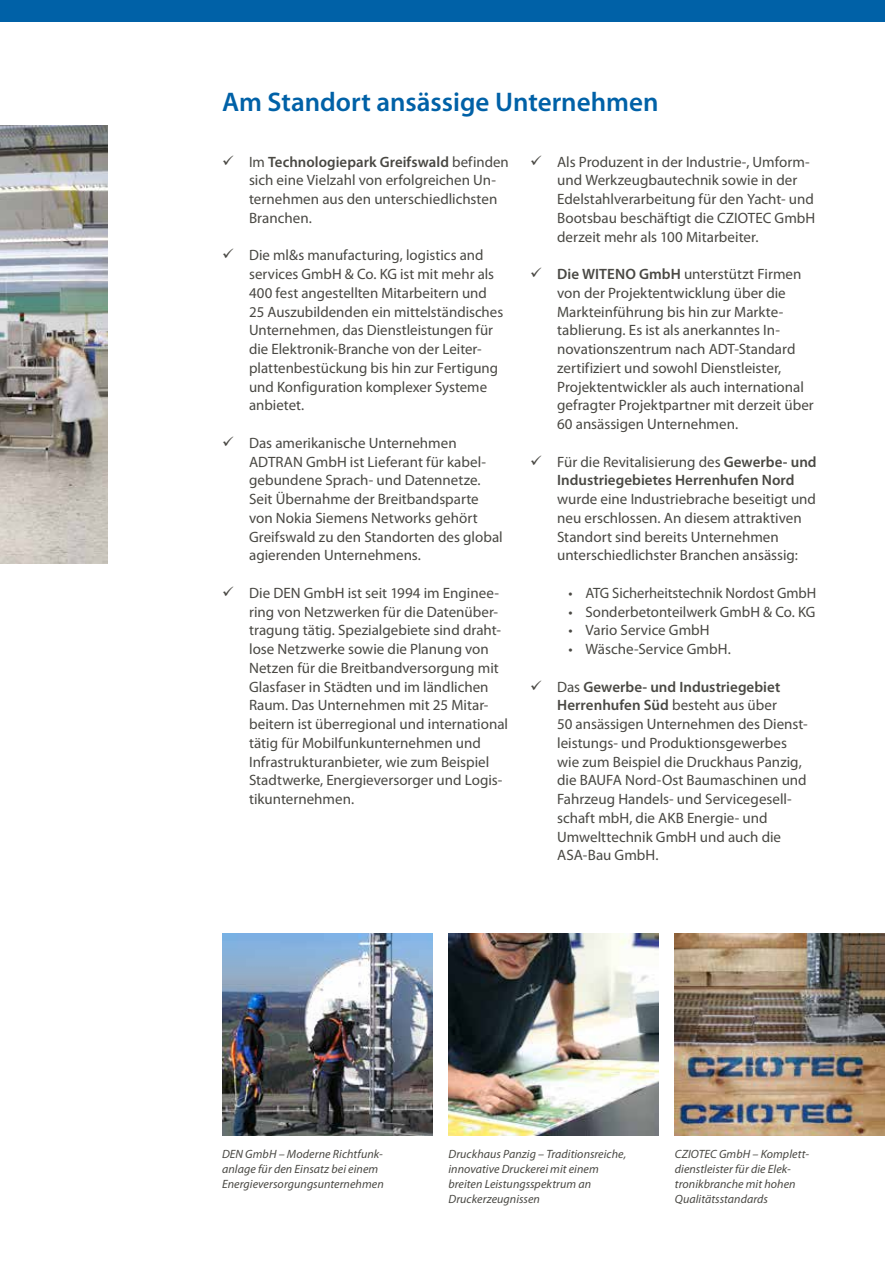
<style>
.page{position:relative;width:885px;height:1263px;background:#fff}
.page>*{position:absolute;margin:0;border:0;box-sizing:border-box;transform-origin:0 0}
.t1{font:600 27px "Myriad Pro";color:#0061a7}
.t2{font:15px/18.8px "Myriad Pro";color:#494843}
.t3{font:600 15px/18.8px "Myriad Pro";letter-spacing:.005em;color:#494843;text-align:center}
.t4{font:italic 12px/15px "Myriad Pro";letter-spacing:.005em;color:#494843}
.s1{font-weight:600}
.s2{font-weight:400}
</style>
<div class="page">
<div style="left:0;top:0;width:884px;height:21px;background:#0061a7"></div>
<img style="left:0;top:125px;width:107px;height:438px">
<img style="left:448px;top:933px;width:210px;height:202px">
<img style="left:674px;top:933px;width:210px;height:202px">
<img style="left:222px;top:933px;width:210px;height:202px">
<h1 class="t1" style="left:222px;top:85px;width:438px">Am Standort ansässige Unternehmen</h1>
<p class="t2" style="left:249px;top:152px;width:261px;text-indent:-27px">✓ Im <span class="s1">Technologiepark Greifswald</span> befinden sich eine Vielzahl von erfolgreichen Un&shy;ternehmen aus den unterschiedlichsten Branchen.</p>
<p class="t2" style="left:249px;top:246px;width:255px;text-indent:-27px">✓ Die ml&amp;s manufacturing, logistics and services GmbH &amp; Co. KG ist mit mehr als 400 fest angestellten Mitarbeitern und 25 Auszubildenden ein mittelständisches Unternehmen, das Dienstleistungen für die Elektronik-Branche von der Leiter&shy;plattenbestückung bis hin zur Fertigung und Konfiguration komplexer Systeme anbietet.</p>
<p class="t2" style="left:249px;top:433px;width:255px;text-indent:-27px">✓ Das amerikanische Unternehmen ADTRAN GmbH ist Lieferant für kabel&shy;gebundene Sprach- und Datennetze.<br>Seit Übernahme der Breitbandsparte von Nokia Siemens Networks gehört Greifswald zu den Standorten des global agierenden Unternehmens.</p>
<p class="t2" style="left:249px;top:583px;width:260px;text-indent:-27px">✓ Die DEN GmbH ist seit 1994 im Enginee&shy;ring von Netzwerken für die Datenüber&shy;tragung tätig. Spezialgebiete sind draht&shy;lose Netzwerke sowie die Planung von Netzen für die Breitbandversorgung mit Glasfaser in Städten und im ländlichen Raum. Das Unternehmen mit 25 Mitar&shy;beitern ist überregional und international tätig für Mobilfunkunternehmen und Infrastrukturanbieter, wie zum Beispiel Stadtwerke, Energieversorger und Logis&shy;tikunternehmen.</p>
<p class="t2" style="left:557px;top:152px;width:260px;text-indent:-27px">✓ Als Produzent in der Industrie-, Umform&shy;und Werkzeugbautechnik sowie in der Edelstahlverarbeitung für den Yacht- und Bootsbau beschäftigt die CZIOTEC GmbH derzeit mehr als 100 Mitarbeiter.</p>
<p class="t2" style="left:557px;top:264px;width:258px;text-indent:-27px">✓ <span class="s1">Die WITENO GmbH</span> unterstützt Firmen von der Projektentwicklung über die Markteinführung bis hin zur Markte&shy;tablierung. Es ist als anerkanntes In&shy;novationszentrum nach ADT-Standard zertifiziert und sowohl Dienstleister, Projektentwickler als auch international gefragter Projektpartner mit derzeit über 60 ansässigen Unternehmen.</p>
<p class="t3" style="left:530px;top:452px;width:288px">✓ <span class="s2">Für die Revitalisierung des</span> Gewerbe- und<br>Industriegebietes Herrenhufen Nord</p>
<p class="t2" style="left:557px;top:489px;width:260px">wurde eine Industriebrache beseitigt und neu erschlossen. An diesem attraktiven Standort sind bereits Unternehmen unterschiedlichster Branchen ansässig:</p>
<p class="t2" style="left:568px;top:583px;width:249px">• ATG Sicherheitstechnik Nordost GmbH</p>
<p class="t2" style="left:568px;top:602px;width:248px">• Sonderbetonteilwerk GmbH &amp; Co. KG</p>
<p class="t2" style="left:568px;top:621px;width:143px">• Vario Service GmbH</p>
<p class="t2" style="left:568px;top:639px;width:164px">• Wäsche-Service GmbH.</p>
<p class="t2" style="left:557px;top:677px;width:252px;text-indent:-27px">✓ Das <span class="s1">Gewerbe- und Industriegebiet Herrenhufen Süd</span> besteht aus über<br>50 ansässigen Unternehmen des Dienst&shy;leistungs- und Produktionsgewerbes wie zum Beispiel die Druckhaus Panzig, die BAUFA Nord-Ost Baumaschinen und Fahrzeug Handels- und Servicegesell&shy;schaft mbH, die AKB Energie- und Umwelttechnik GmbH und auch die ASA-Bau GmbH.</p>
<p class="t4" style="left:222px;top:1146px;width:163px">DEN GmbH – Moderne Richtfunk&shy;anlage für den Einsatz bei einem<br>Energieversorgungsunternehmen</p>
<p class="t4" style="left:448px;top:1146px;width:179px">Druckhaus Panzig – Traditionsreiche, innovative Druckerei mit einem breiten Leistungsspektrum an<br>Druckerzeugnissen</p>
<p class="t4" style="left:674px;top:1146px;width:135px">CZIOTEC GmbH – Komplett&shy;dienstleister für die Elek&shy;tronikbranche mit hohen<br>Qualitätsstandards</p>
</div>
